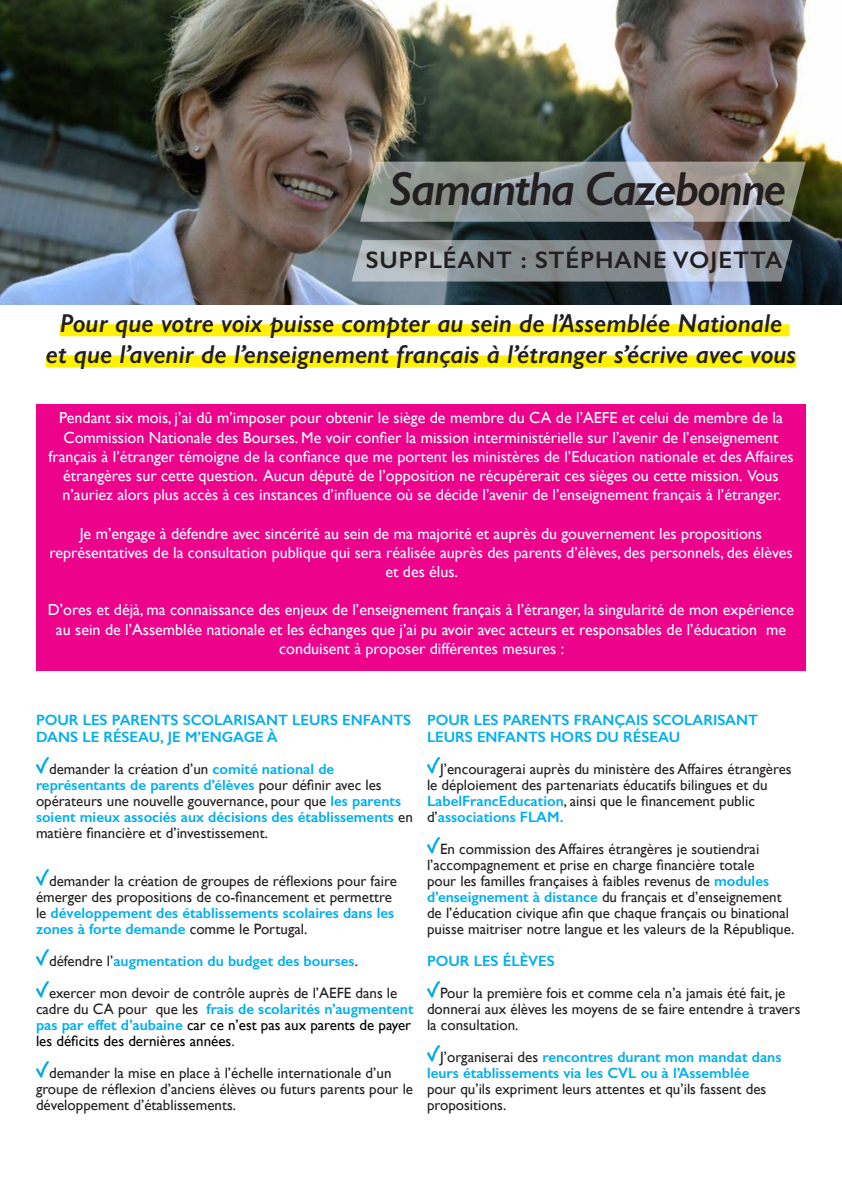
<style>
.page{position:relative;width:842px;height:1191px;background:#fff}
.page>*{position:absolute;margin:0;border:0;box-sizing:border-box;transform-origin:0 0}
.t1{font:italic 600 48px "Gill Sans";letter-spacing:-.04em;color:#231f20}
.t2{font:italic 600 26px "Gill Sans";color:#231f20}
.t3{font:600 24px "Gill Sans";letter-spacing:.04em;color:#231f20}
.t4{font:16px/19.2px "Gill Sans";color:#fff;text-align:center}
.t5{font:15px/16px "Gill Sans";color:#231f20}
.t6{font:600 15px/16px "Gill Sans";color:#00aeef}
.s1{font-weight:600;color:#00aeef}
.s2{font-weight:400;color:#231f20}
.s3{color:#000}
</style>
<div class="page">
<div style="left:36px;top:404px;width:770px;height:266px;background:#ed028c"></div>
<svg style="left:36px;top:757px;width:13px;height:17px"></svg>
<svg style="left:36px;top:869px;width:13px;height:17px"></svg>
<svg style="left:36px;top:949px;width:13px;height:17px"></svg>
<svg style="left:36px;top:981px;width:13px;height:17px"></svg>
<svg style="left:36px;top:1061px;width:13px;height:17px"></svg>
<svg style="left:427px;top:757px;width:13px;height:17px"></svg>
<svg style="left:427px;top:837px;width:13px;height:17px"></svg>
<svg style="left:427px;top:981px;width:13px;height:17px"></svg>
<svg style="left:427px;top:1045px;width:13px;height:17px"></svg>
<img style="left:0;top:0;width:842px;height:305px">
<svg style="left:360px;top:162px;width:446px;height:60px;background:#939896"></svg>
<svg style="left:351px;top:240px;width:441px;height:41px;background:#989fa5"></svg>
<div style="left:60px;top:324px;width:730px;height:12px;background:#fff101"></div>
<div style="left:46px;top:355px;width:750px;height:12px;background:#fff101"></div>
<p class="t1" style="left:389px;top:160px;width:399px">Samantha Cazebonne</p>
<p class="t3" style="left:366px;top:245px;width:418px">SUPPLÉANT : STÉPHANE VOJETTA</p>
<p class="t2" style="left:60px;top:308px;width:724px">Pour que votre voix puisse compter au sein de l’Assemblée Nationale</p>
<p class="t2" style="left:46px;top:339px;width:752px">et que l’avenir de l’enseignement français à l’étranger s’écrive avec vous</p>
<p class="t4" style="left:48px;top:408px;width:747px">Pendant six mois, j’ai dû m’imposer pour obtenir le siège de membre du CA de l’AEFE et celui de membre de la Commission Nationale des Bourses. Me voir confier la mission interministérielle sur l’avenir de l’enseignement français à l’étranger témoigne de la confiance que me portent les ministères de l’Education nationale et des Affaires étrangères sur cette question. Aucun député de l’opposition ne récupérerait ces sièges ou cette mission. Vous n’auriez alors plus accès à ces instances d’influence où se décide l’avenir de l’enseignement français à l’étranger.</p>
<p class="t4" style="left:49px;top:523px;width:745px">Je m’engage à défendre avec sincérité au sein de ma majorité et auprès du gouvernement les propositions représentatives de la consultation publique qui sera réalisée auprès des parents d’élèves, des personnels, des élèves et des élus.</p>
<p class="t4" style="left:48px;top:600px;width:748px">D’ores et déjà, ma connaissance des enjeux de l’enseignement français à l’étranger, la singularité de mon expérience au sein de l’Assemblée nationale et les échanges que j’ai pu avoir avec acteurs et responsables de l’éducation me conduisent à proposer différentes mesures :</p>
<p class="t6" style="left:36px;top:712px;width:377px">POUR LES PARENTS SCOLARISANT LEURS ENFANTS<br>DANS LE RÉSEAU, JE M’ENGAGE À</p>
<p class="t5" style="left:36px;top:760px;width:378px;text-indent:13px">demander la création d’un <span class="s1">comité national de représentants de parents d’élèves</span> pour définir avec les opérateurs une nouvelle gouvernance, pour que <span class="s1">les parents soient mieux associés aux décisions des établissements</span> en matière financière et d’investissement.</p>
<p class="t5" style="left:36px;top:872px;width:362px;text-indent:13px">demander la création de groupes de réflexions pour faire émerger des propositions de co-financement et permettre le <span class="s1">développement des établissements scolaires dans les zones à forte demande</span> comme le Portugal.</p>
<p class="t6" style="left:49px;top:952px;width:310px"><span class="s2">défendre l’</span>augmentation du budget des bourses<span class="s2">.</span></p>
<p class="t5" style="left:36px;top:984px;width:379px;text-indent:13px">exercer mon devoir de contrôle auprès de l’AEFE dans le cadre du CA pour que les <span class="s1">frais de scolarités n’augmentent pas par effet d’aubaine</span> <span class="s3">car ce n’est pas aux parents de payer les déficits des dernières années</span>.</p>
<p class="t5" style="left:36px;top:1064px;width:379px;text-indent:13px">demander la mise en place à l’échelle internationale d’un groupe de réflexion d’anciens élèves ou futurs parents pour le développement d’établissements.</p>
<p class="t6" style="left:427px;top:712px;width:332px">POUR LES PARENTS FRANÇAIS SCOLARISANT<br>LEURS ENFANTS HORS DU RÉSEAU</p>
<p class="t5" style="left:427px;top:760px;width:366px;text-indent:13px">J’encouragerai auprès du ministère des Affaires étrangères le déploiement des partenariats éducatifs bilingues et du <span class="s1">LabelFrancEducation</span>, ainsi que le financement public d’<span class="s1">associations FLAM.</span></p>
<p class="t5" style="left:427px;top:840px;width:369px;text-indent:13px">En commission des Affaires étrangères je soutiendrai l’accompagnement et prise en charge financière totale<br>pour les familles françaises à faibles revenus de <span class="s1">modules d’enseignement à distance</span> du français et d’enseignement de l’éducation civique afin que chaque français ou binational puisse maitriser notre langue et les valeurs de la République.</p>
<p class="t6" style="left:427px;top:952px;width:129px">POUR LES ÉLÈVES</p>
<p class="t5" style="left:427px;top:984px;width:375px;text-indent:13px">Pour la première fois et comme cela n’a jamais été fait, je donnerai aux élèves les moyens de se faire entendre à travers la consultation.</p>
<p class="t5" style="left:427px;top:1048px;width:356px;text-indent:13px">J’organiserai des <span class="s1">rencontres durant mon mandat dans leurs établissements via les CVL ou à l’Assemblée </span>pour qu’ils expriment leurs attentes et qu’ils fassent des propositions.</p>
</div>
